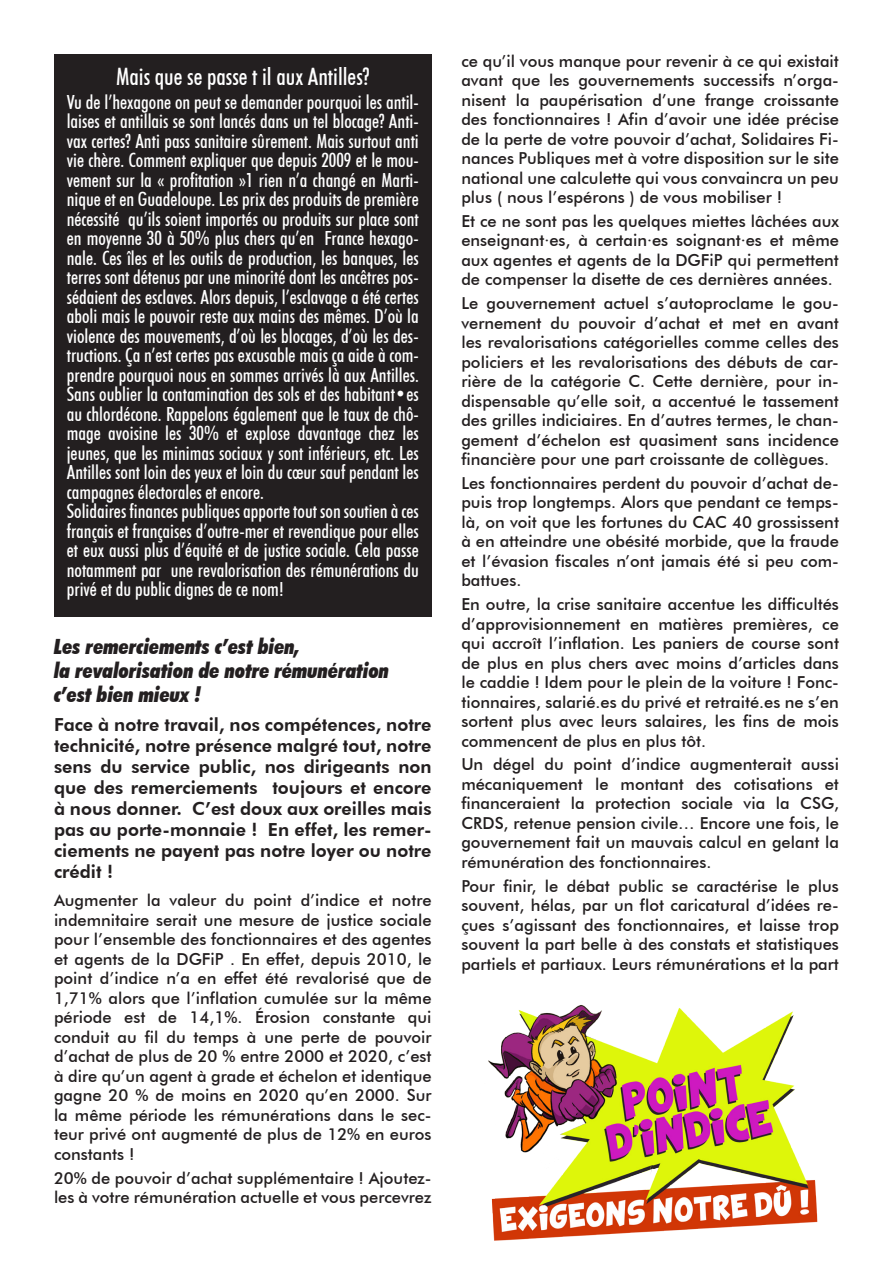
<style>
.page{position:relative;width:893px;height:1263px;background:#fff}
.page>*{position:absolute;margin:0;border:0;box-sizing:border-box;transform-origin:0 0}
.t1{font:500 condensed 24px "Futura BT";color:#fff}
.t2{font:italic 900 condensed 21px/24px "Futura BT";color:#231f20}
.t3{font:500 condensed 19.5px/19.5px "Futura BT";color:#fff;text-align:justify}
.t4{font:800 18px/21px "Futura BT";color:#231f20;text-align:justify}
.t5{font:500 16.5px/19.5px "Futura BT";color:#231f20;text-align:justify}
</style>
<div class="page">
<img style="left:488px;top:1005px;width:330px;height:236px">
<div style="left:54px;top:54px;width:378px;height:563px;background:#231f20"></div>
<p class="t1" style="left:116px;top:62px;width:255px">Mais que se passe t il aux Antilles?</p>
<p class="t3" style="left:67px;top:92px;width:354px">Vu de l’hexagone on peut se demander pourquoi les antil&shy;laises et antillais se sont lancés dans un tel blocage? Anti&shy;vax certes? Anti pass sanitaire sûrement. Mais surtout anti vie chère. Comment expliquer que depuis 2009 et le mou&shy;vement sur la « profitation »1 rien n’a changé en Marti&shy;nique et en Guadeloupe. Les prix des produits de première nécessité qu’ils soient importés ou produits sur place sont en moyenne 30 à 50% plus chers qu’en France hexago&shy;nale. Ces îles et les outils de production, les banques, les terres sont détenus par une minorité dont les ancêtres pos&shy;sédaient des esclaves. Alors depuis, l’esclavage a été certes aboli mais le pouvoir reste aux mains des mêmes. D’où la violence des mouvements, d’où les blocages, d’où les des&shy;tructions. Ça n’est certes pas excusable mais ça aide à com&shy;prendre pourquoi nous en sommes arrivés là aux Antilles.<br>Sans oublier la contamination des sols et des habitant•es au chlordécone. Rappelons également que le taux de chô&shy;mage avoisine les 30% et explose davantage chez les jeunes, que les minimas sociaux y sont inférieurs, etc. Les Antilles sont loin des yeux et loin du cœur sauf pendant les campagnes électorales et encore.</p>
<p class="t3" style="left:67px;top:501px;width:354px">Solidaires finances publiques apporte tout son soutien à ces français et françaises d’outre-mer et revendique pour elles et eux aussi plus d’équité et de justice sociale. Cela passe notamment par une revalorisation des rémunérations du privé et du public dignes de ce nom!</p>
<p class="t2" style="left:54px;top:634px;width:337px">Les remerciements c’est bien,<br>la revalorisation de notre rémunération c’est bien mieux !</p>
<p class="t4" style="left:54px;top:714px;width:379px">Face à notre travail, nos compétences, notre technicité, notre présence malgré tout, notre sens du service public, nos dirigeants non que des remerciements toujours et encore à nous donner. C’est doux aux oreilles mais pas au porte-monnaie ! En effet, les remer&shy;ciements ne payent pas notre loyer ou notre crédit !</p>
<p class="t5" style="left:54px;top:891px;width:379px">Augmenter la valeur du point d’indice et notre indemnitaire serait une mesure de justice sociale pour l’ensemble des fonctionnaires et des agentes et agents de la DGFiP . En effet, depuis 2010, le point d’indice n’a en effet été revalorisé que de 1,71% alors que l’inflation cumulée sur la même période est de 14,1%. Érosion constante qui conduit au fil du temps à une perte de pouvoir d’achat de plus de 20 % entre 2000 et 2020, c’est à dire qu’un agent à grade et échelon et identique gagne 20 % de moins en 2020 qu’en 2000. Sur la même période les rémunérations dans le sec&shy;teur privé ont augmenté de plus de 12% en euros constants !</p>
<p class="t5" style="left:54px;top:1168px;width:379px">20% de pouvoir d’achat supplémentaire ! Ajoutez&shy;les à votre rémunération actuelle et vous percevrez</p>
<p class="t5" style="left:461px;top:51px;width:379px">ce qu’il vous manque pour revenir à ce qui existait avant que les gouvernements successifs n’orga&shy;nisent la paupérisation d’une frange croissante des fonctionnaires ! Afin d’avoir une idée précise de la perte de votre pouvoir d’achat, Solidaires Fi&shy;nances Publiques met à votre disposition sur le site national une calculette qui vous convaincra un peu plus ( nous l’espérons ) de vous mobiliser !</p>
<p class="t5" style="left:461px;top:211px;width:379px">Et ce ne sont pas les quelques miettes lâchées aux enseignant·es, à certain·es soignant·es et même aux agentes et agents de la DGFiP qui permettent de compenser la disette de ces dernières années.</p>
<p class="t5" style="left:461px;top:293px;width:379px">Le gouvernement actuel s’autoproclame le gou&shy;vernement du pouvoir d’achat et met en avant les revalorisations catégorielles comme celles des policiers et les revalorisations des débuts de car&shy;rière de la catégorie C. Cette dernière, pour in&shy;dispensable qu’elle soit, a accentué le tassement des grilles indiciaires. En d’autres termes, le chan&shy;gement d’échelon est quasiment sans incidence financière pour une part croissante de collègues.</p>
<p class="t5" style="left:461px;top:473px;width:379px">Les fonctionnaires perdent du pouvoir d’achat de&shy;puis trop longtemps. Alors que pendant ce temps&shy;là, on voit que les fortunes du CAC 40 grossissent à en atteindre une obésité morbide, que la fraude et l’évasion fiscales n’ont jamais été si peu com&shy;battues.</p>
<p class="t5" style="left:461px;top:594px;width:379px">En outre, la crise sanitaire accentue les difficultés d’approvisionnement en matières premières, ce qui accroît l’inflation. Les paniers de course sont de plus en plus chers avec moins d’articles dans le caddie ! Idem pour le plein de la voiture ! Fonc&shy;tionnaires, salarié.es du privé et retraité.es ne s’en sortent plus avec leurs salaires, les fins de mois commencent de plus en plus tôt.</p>
<p class="t5" style="left:461px;top:755px;width:379px">Un dégel du point d’indice augmenterait aussi mécaniquement le montant des cotisations et financeraient la protection sociale via la CSG, CRDS, retenue pension civile… Encore une fois, le gouvernement fait un mauvais calcul en gelant la rémunération des fonctionnaires.</p>
<p class="t5" style="left:461px;top:876px;width:379px">Pour finir, le débat public se caractérise le plus souvent, hélas, par un flot caricatural d’idées re&shy;çues s’agissant des fonctionnaires, et laisse trop souvent la part belle à des constats et statistiques partiels et partiaux. Leurs rémunérations et la part</p>
</div>
